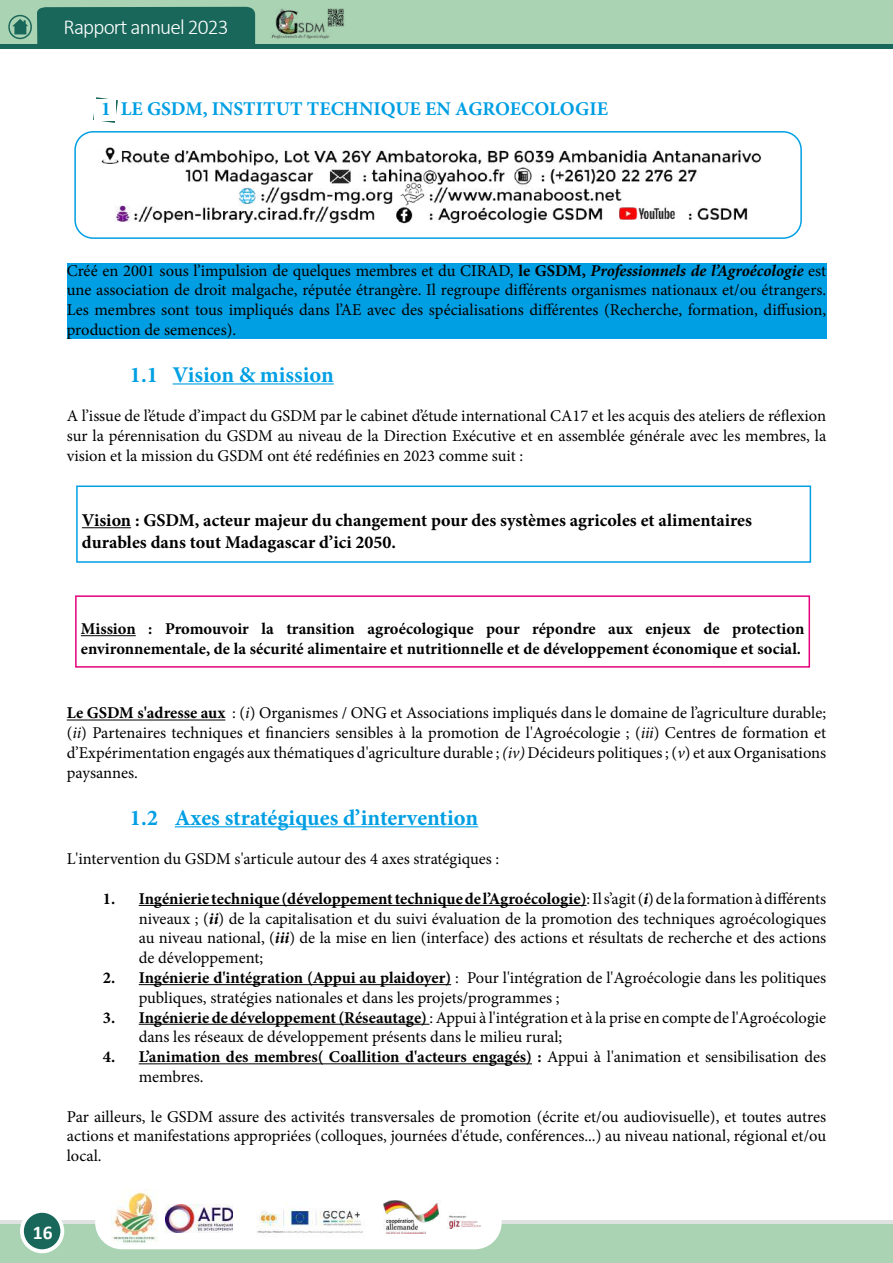
<style>
.page{position:relative;width:893px;height:1263px;background:#fff}
.page>*{position:absolute;margin:0;border:0;box-sizing:border-box;transform-origin:0 0}
.t1{font:700 22.5px "Minion Pro";letter-spacing:-.005em;color:#009fe3}
.t2{font:300 21.3px "Calibri";letter-spacing:-.04em;color:#fff}
.t3{font:700 19.5px "Minion Pro";color:#009fe3}
.t4{font:700 19.5px "Calibri";color:#fff}
.t5{font:700 18px/21.6px "Minion Pro";color:#000}
.t6{font:16.5px/19.8px "Minion Pro";letter-spacing:-.005em;color:#000;text-align:justify}
.t7{font:700 16.5px/19.8px "Minion Pro";color:#000}
.s1{font-weight:700}
.s2{font-weight:700;font-style:italic}
.s3{font-style:italic}
.s4{font-weight:400}
</style>
<div class="page">
<div style="left:0;top:0;width:893px;height:45px;background:#aad3b3"></div>
<div style="left:37px;top:6px;width:218px;height:38px;background:#19675a"></div>
<div style="left:0;top:44px;width:893px;height:5px;background:#19675a"></div>
<div style="left:0;top:1220px;width:893px;height:42px;background:#dee3e2"></div>
<div style="left:0;top:1224px;width:893px;height:39px;background:#aad3b3"></div>
<div style="left:95px;top:1196px;width:407px;height:53px;background:#fff;border-radius:27px"></div>
<svg style="left:20px;top:1209px;width:44px;height:44px"></svg>
<div style="left:24px;top:1213px;width:36px;height:36px;background:#19675a;border-radius:50%"></div>
<img style="left:166px;top:1204px;width:67px;height:28px">
<img style="left:112px;top:1189px;width:46px;height:55px">
<img style="left:257px;top:1208px;width:106px;height:26px">
<img style="left:383px;top:1201px;width:98px;height:33px">
<img style="left:271px;top:8px;width:74px;height:31px">
<div style="left:8px;top:15px;width:24px;height:24px;border:2px solid #1b685b;border-radius:11px"></div>
<svg style="left:12px;top:19px;width:16px;height:15px"></svg>
<svg style="left:93px;top:97px;width:25px;height:26px"></svg>
<div style="left:94px;top:100px;width:22px;height:21px;background:#fff"></div>
<img style="left:101px;top:147px;width:661px;height:77px">
<div style="left:74px;top:131px;width:728px;height:108px;border:2px solid #009fe3;border-radius:18px"></div>
<div style="left:67px;top:263px;width:759px;height:76px;background:#009fe3"></div>
<hr style="left:173px;top:383px;width:161px;height:1px;background:#009fe3">
<hr style="left:67px;top:720px;width:158px;height:1px;background:#000">
<hr style="left:175px;top:826px;width:303px;height:1px;background:#009fe3">
<hr style="left:139px;top:905px;width:447px;height:1px;background:#000">
<hr style="left:139px;top:984px;width:312px;height:1px;background:#000">
<hr style="left:139px;top:1024px;width:290px;height:1px;background:#000">
<hr style="left:139px;top:1063px;width:393px;height:1px;background:#000">
<hr style="left:82px;top:527px;width:49px;height:1px;background:#000">
<div style="left:76px;top:485px;width:735px;height:78px;border:2px solid #009fe3"></div>
<hr style="left:81px;top:635px;width:55px;height:1px;background:#000">
<div style="left:75px;top:595px;width:735px;height:73px;border:2px solid #e6007d"></div>
<p class="t2" style="left:64px;top:14px;width:167px">Rapport annuel 2023</p>
<p class="t2" style="left:218px;top:13px;width:12px">0</p>
<p class="t3" style="left:101px;top:95px;width:508px">1 LE GSDM, INSTITUT TECHNIQUE EN AGROECOLOGIE</p>
<p class="t6" style="left:67px;top:260px;width:761px">Créé en 2001 sous l’impulsion de quelques membres et du CIRAD, <span class="s1">le GSDM,</span> <span class="s2">Professionnels de l’Agroécologie</span> est une association de droit malgache, réputée étrangère. Il regroupe différents organismes nationaux et/ou étrangers.<br>Les membres sont tous impliqués dans l’AE avec des spécialisations différentes (Recherche, formation, diffusion, production de semences).</p>
<h1 class="t1" style="left:130px;top:359px;width:206px">1.1 Vision &amp; mission</h1>
<p class="t6" style="left:67px;top:406px;width:761px">A l’issue de l’étude d’impact du GSDM par le cabinet d’étude international CA17 et les acquis des ateliers de réflexion sur la pérennisation du GSDM au niveau de la Direction Exécutive et en assemblée générale avec les membres, la vision et la mission du GSDM ont été redéfinies en 2023 comme suit :</p>
<p class="t5" style="left:82px;top:509px;width:672px">Vision : GSDM, acteur majeur du changement pour des systèmes agricoles et alimentaires durables dans tout Madagascar d’ici 2050.</p>
<p class="t7" style="left:81px;top:619px;width:725px">Mission : Promouvoir la transition agroécologique pour répondre aux enjeux de protection environnementale, de la sécurité alimentaire et nutritionnelle et de développement économique et social.</p>
<p class="t6" style="left:67px;top:703px;width:761px"><span class="s1">Le GSDM s'adresse aux</span> : (<span class="s3">i</span>) Organismes / ONG et Associations impliqués dans le domaine de l’agriculture durable; (<span class="s3">ii</span>) Partenaires techniques et financiers sensibles à la promotion de l'Agroécologie ; (<span class="s3">iii</span>) Centres de formation et d’Expérimentation engagés aux thématiques d'agriculture durable ; <span class="s3">(iv)</span> Décideurs politiques ; (<span class="s3">v</span>) et aux Organisations paysannes.</p>
<h1 class="t1" style="left:130px;top:801px;width:350px">1.2 Axes stratégiques d’intervention</h1>
<p class="t6" style="left:67px;top:849px;width:434px">L'intervention du GSDM s'articule autour des 4 axes stratégiques :</p>
<p class="t6" style="left:139px;top:889px;width:689px;text-indent:-36px"><span class="s1">1. Ingénierie technique (développement technique de l’Agroécologie)</span>: Il s’agit (<span class="s2">i</span>) de la formation à différents niveaux ; (<span class="s2">ii</span>) de la capitalisation et du suivi évaluation de la promotion des techniques agroécologiques au niveau national, (<span class="s2">iii</span>) de la mise en lien (interface) des actions et résultats de recherche et des actions de développement;</p>
<p class="t6" style="left:139px;top:968px;width:689px;text-indent:-36px"><span class="s1">2. Ingénierie d'intégration (Appui au plaidoyer)</span> : Pour l'intégration de l'Agroécologie dans les politiques publiques, stratégies nationales et dans les projets/programmes ;</p>
<p class="t6" style="left:139px;top:1007px;width:689px;text-indent:-36px"><span class="s1">3. Ingénierie de développement (Réseautage)</span>: Appui à l'intégration et à la prise en compte de l'Agroécologie dans les réseaux de développement présents dans le milieu rural;</p>
<p class="t7" style="left:139px;top:1047px;width:689px;text-indent:-36px">4. L’animation des membres( Coallition d'acteurs engagés) : <span class="s4">Appui à l'animation et sensibilisation des membres.</span></p>
<p class="t6" style="left:67px;top:1106px;width:761px">Par ailleurs, le GSDM assure des activités transversales de promotion (écrite et/ou audiovisuelle), et toutes autres actions et manifestations appropriées (colloques, journées d'étude, conférences...) au niveau national, régional et/ou local.</p>
<p class="t4" style="left:33px;top:1218px;width:21px">16</p>
</div>
